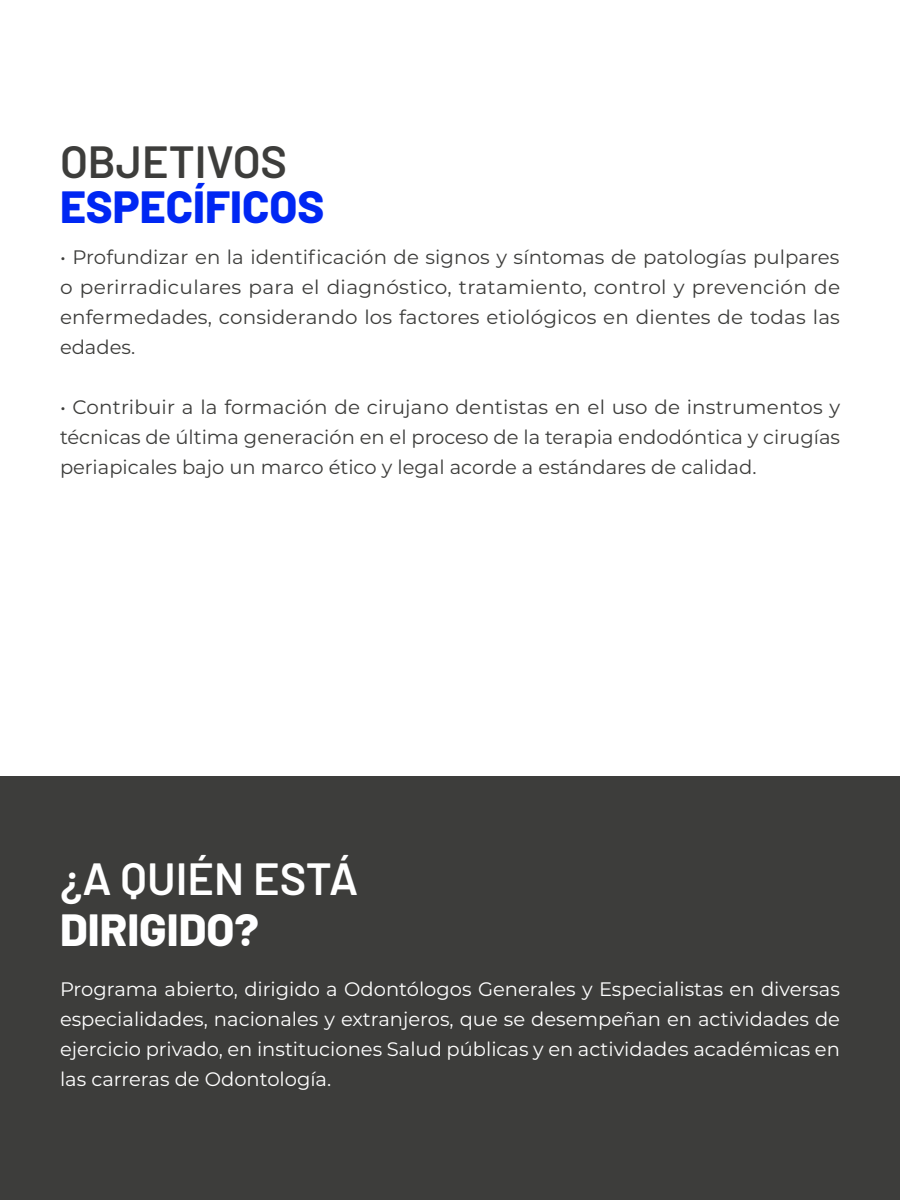
<style>
.page{position:relative;width:900px;height:1200px;background:#fff}
.page>*{position:absolute;margin:0;border:0;box-sizing:border-box;transform-origin:0 0}
.t1{font:800 45px "Barlow";color:#0027f3}
.t2{font:600 45px "Barlow";color:#fff}
.t3{font:600 45px "Barlow";color:#3d3d3b}
.t4{font:800 45px "Barlow";color:#fff}
.t5{font:19.5px/30px "Montserrat";color:#3d3d3b;text-align:justify}
.t6{font:19.5px/30px "Montserrat";color:#fff;text-align:justify}
</style>
<div class="page">
<div style="left:0;top:777px;width:900px;height:423px;background:#3d3d3b"></div>
<h1 class="t3" style="left:60px;top:129px;width:229px">OBJETIVOS</h1>
<h1 class="t1" style="left:60px;top:174px;width:266px">ESPECÍFICOS</h1>
<p class="t5" style="left:60px;top:241px;width:782px">• Profundizar en la identificación de signos y síntomas de patologías pulpares o perirradiculares para el diagnóstico, tratamiento, control y prevención de enfermedades, considerando los factores etiológicos en dientes de todas las edades.</p>
<p class="t5" style="left:60px;top:391px;width:782px">• Contribuir a la formación de cirujano dentistas en el uso de instrumentos y técnicas de última generación en el proceso de la terapia endodóntica y cirugías periapicales bajo un marco ético y legal acorde a estándares de calidad.</p>
<h1 class="t2" style="left:60px;top:846px;width:300px">¿A QUIÉN ESTÁ</h1>
<h1 class="t4" style="left:60px;top:896px;width:200px">DIRIGIDO?</h1>
<p class="t6" style="left:60px;top:974px;width:782px">Programa abierto, dirigido a Odontólogos Generales y Especialistas en diversas especialidades, nacionales y extranjeros, que se desempeñan en actividades de ejercicio privado, en instituciones Salud públicas y en actividades académicas en las carreras de Odontología.</p>
</div>
